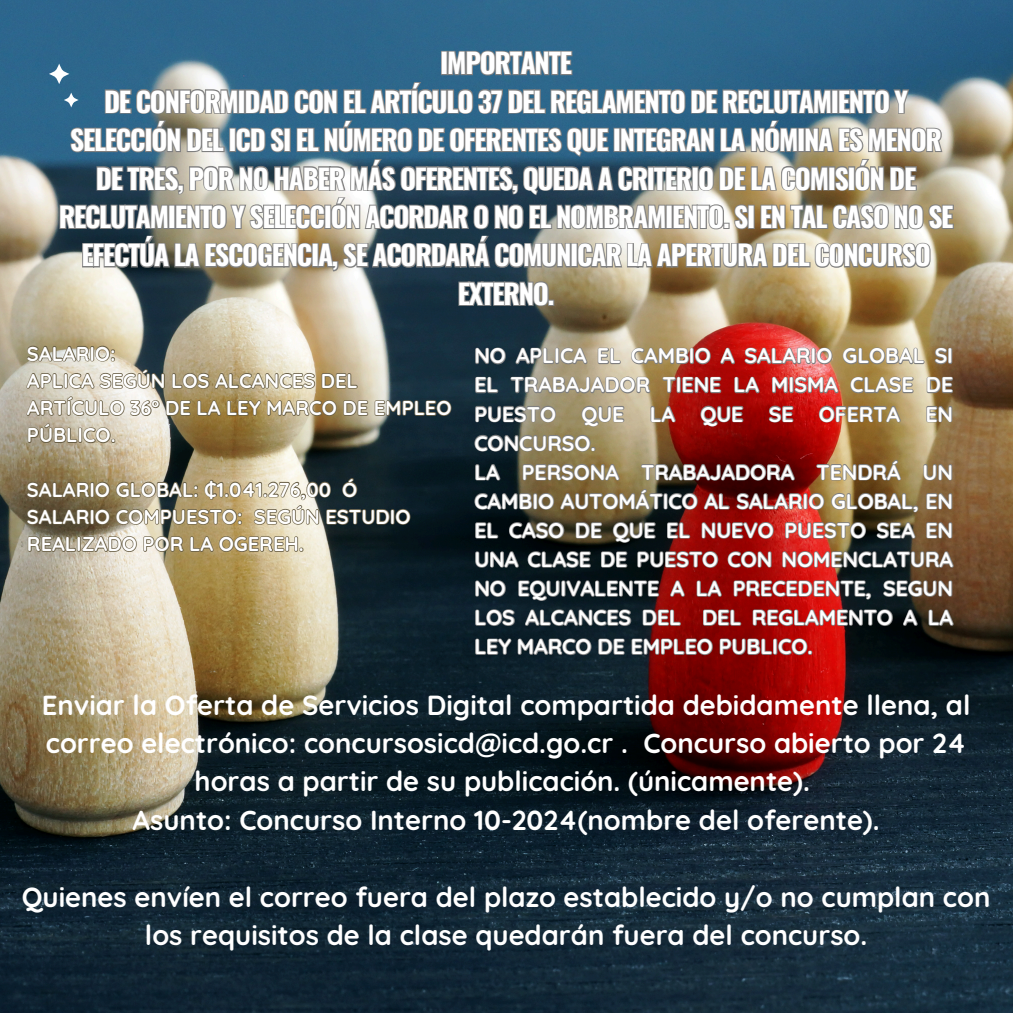
<style>
.page{position:relative;width:1013px;height:1013px;background:#fff}
.page>*{position:absolute;margin:0;border:0;box-sizing:border-box;transform-origin:0 0}
.t1{font:700 27.5px/38.5px "Quicksand";color:#fff;text-align:center}
.t2{font:700 27.5px/38.5px "Oswald";letter-spacing:-.045em;color:#fff;text-align:center}
.t3{font:700 21.12px/29px "Quicksand";color:#fff;text-align:justify}
.t4{font:700 20px/27.2px "Quicksand";color:#fff}
</style>
<div class="page">
<img style="left:0;top:0;width:1012px;height:1012px">
<svg style="left:49px;top:64px;width:20px;height:20px"></svg>
<img style="left:58px;top:39px;width:896px;height:233px">
<svg style="left:457px;top:280px;width:98px;height:27px;background:#5a6263"></svg>
<svg style="left:25px;top:344px;width:427px;height:105px;background:#968f78"></svg>
<svg style="left:26px;top:476px;width:385px;height:109px;background:#89826a"></svg>
<img style="left:473px;top:346px;width:481px;height:344px">
<h1 class="t2" style="left:59px;top:42px;width:896px">IMPORTANTE<br>DE CONFORMIDAD CON EL ARTÍCULO 37 DEL REGLAMENTO DE RECLUTAMIENTO Y SELECCIÓN DEL ICD SI EL NÚMERO DE OFERENTES QUE INTEGRAN LA NÓMINA ES MENOR DE TRES, POR NO HABER MÁS OFERENTES, QUEDA A CRITERIO DE LA COMISIÓN DE RECLUTAMIENTO Y SELECCIÓN ACORDAR O NO EL NOMBRAMIENTO. SI EN TAL CASO NO SE EFECTÚA LA ESCOGENCIA, SE ACORDARÁ COMUNICAR LA APERTURA DEL CONCURSO EXTERNO.</h1>
<p class="t4" style="left:27px;top:339px;width:90px">SALARIO:</p>
<p class="t4" style="left:27px;top:367px;width:426px">APLICA SEGÚN LOS ALCANCES DEL<br>ARTÍCULO 36° DE LA LEY MARCO DE EMPLEO<br>PÚBLICO.</p>
<p class="t4" style="left:27px;top:475px;width:332px">SALARIO GLOBAL: ₵1.041.276,00 Ó</p>
<p class="t4" style="left:27px;top:502px;width:385px">SALARIO COMPUESTO: SEGÚN ESTUDIO<br>REALIZADO POR LA OGEREH.</p>
<p class="t3" style="left:474px;top:341px;width:480px">NO APLICA EL CAMBIO A SALARIO GLOBAL SI EL TRABAJADOR TIENE LA MISMA CLASE DE PUESTO QUE LA QUE SE OFERTA EN CONCURSO.</p>
<p class="t3" style="left:474px;top:457px;width:480px">LA PERSONA TRABAJADORA TENDRÁ UN CAMBIO AUTOMÁTICO AL SALARIO GLOBAL, EN EL CASO DE QUE EL NUEVO PUESTO SEA EN UNA CLASE DE PUESTO CON NOMENCLATURA NO EQUIVALENTE A LA PRECEDENTE, SEGUN LOS ALCANCES DEL DEL REGLAMENTO A LA LEY MARCO DE EMPLEO PUBLICO.</p>
<p class="t1" style="left:42px;top:685px;width:930px">Enviar la Oferta de Servicios Digital compartida debidamente llena, al correo electrónico: concursosicd@icd.go.cr . Concurso abierto por 24 horas a partir de su publicación. (únicamente).<br>Asunto: Concurso Interno 10-2024(nombre del oferente).</p>
<p class="t1" style="left:22px;top:877px;width:970px">Quienes envíen el correo fuera del plazo establecido y/o no cumplan con los requisitos de la clase quedarán fuera del concurso.</p>
</div>
